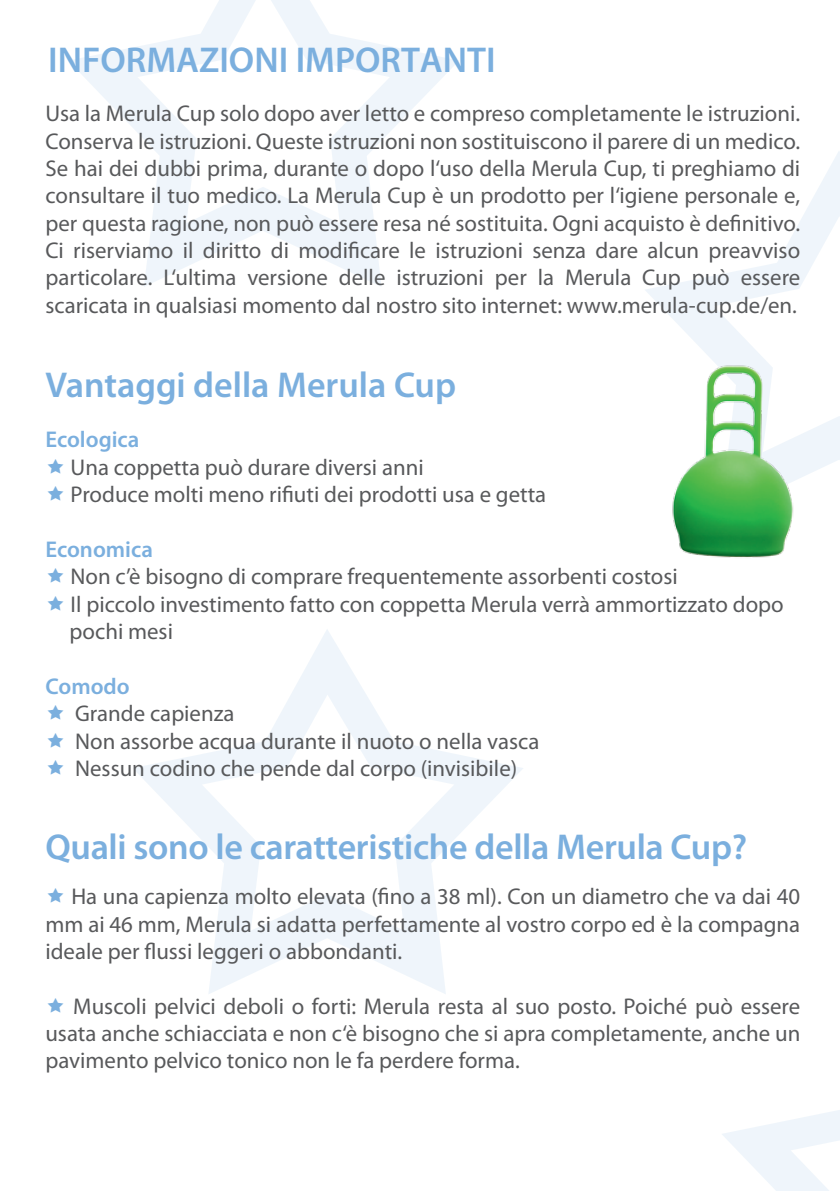
<style>
.page{position:relative;width:840px;height:1191px;background:#fff}
.page>*{position:absolute;margin:0;border:0;box-sizing:border-box;transform-origin:0 0}
.t1{font:600 36px "Myriad Pro";letter-spacing:-.005em;color:#7bafde}
.t2{font:22.8px/27.2px "Myriad Pro";color:#58595b;text-align:justify}
.t3{font:600 22.8px "Myriad Pro";color:#7bafde}
</style>
<div class="page">
<svg style="left:69px;top:0;width:389px;height:287px"></svg>
<svg style="left:645px;top:152px;width:194px;height:318px"></svg>
<svg style="left:133px;top:630px;width:390px;height:364px"></svg>
<svg style="left:722px;top:1110px;width:117px;height:81px"></svg>
<img style="left:645px;top:337px;width:171px;height:221px">
<h1 class="t1" style="left:48px;top:37px;width:448px">INFORMAZIONI IMPORTANTI</h1>
<p class="t2" style="left:45px;top:100px;width:756px">Usa la Merula Cup solo dopo aver letto e compreso completamente le istruzioni.<br>Conserva le istruzioni. Queste istruzioni non sostituiscono il parere di un medico.<br>Se hai dei dubbi prima, durante o dopo l‘uso della Merula Cup, ti preghiamo di consultare il tuo medico. La Merula Cup è un prodotto per l‘igiene personale e, per questa ragione, non può essere resa né sostituita. Ogni acquisto è definitivo.<br>Ci riserviamo il diritto di modificare le istruzioni senza dare alcun preavviso particolare. L‘ultima versione delle istruzioni per la Merula Cup può essere scaricata in qualsiasi momento dal nostro sito internet: www.merula-cup.de/en.</p>
<h1 class="t1" style="left:45px;top:362px;width:412px">Vantaggi della Merula Cup</h1>
<p class="t3" style="left:45px;top:425px;width:95px">Ecologica</p>
<p class="t2" style="left:71px;top:453px;width:477px">Una coppetta può durare diversi anni<br>Produce molti meno rifiuti dei prodotti usa e getta</p>
<p class="t3" style="left:45px;top:535px;width:109px">Economica</p>
<p class="t2" style="left:70px;top:562px;width:715px;text-align:left">Non c’è bisogno di comprare frequentemente assorbenti costosi<br>Il piccolo investimento fatto con coppetta Merula verrà ammortizzato dopo pochi mesi</p>
<p class="t3" style="left:45px;top:671px;width:86px">Comodo</p>
<p class="t2" style="left:75px;top:699px;width:465px;text-align:left">Grande capienza<br>Non assorbe acqua durante il nuoto o nella vasca<br>Nessun codino che pende dal corpo (invisibile)</p>
<h1 class="t1" style="left:45px;top:824px;width:702px">Quali sono le caratteristiche della Merula Cup?</h1>
<p class="t2" style="left:45px;top:882px;width:756px;text-indent:26px">Ha una capienza molto elevata (fino a 38 ml). Con un diametro che va dai 40 mm ai 46 mm, Merula si adatta perfettamente al vostro corpo ed è la compagna ideale per flussi leggeri o abbondanti.</p>
<p class="t2" style="left:45px;top:992px;width:756px;text-indent:28px">Muscoli pelvici deboli o forti: Merula resta al suo posto. Poiché può essere usata anche schiacciata e non c‘è bisogno che si apra completamente, anche un pavimento pelvico tonico non le fa perdere forma.</p>
</div>
